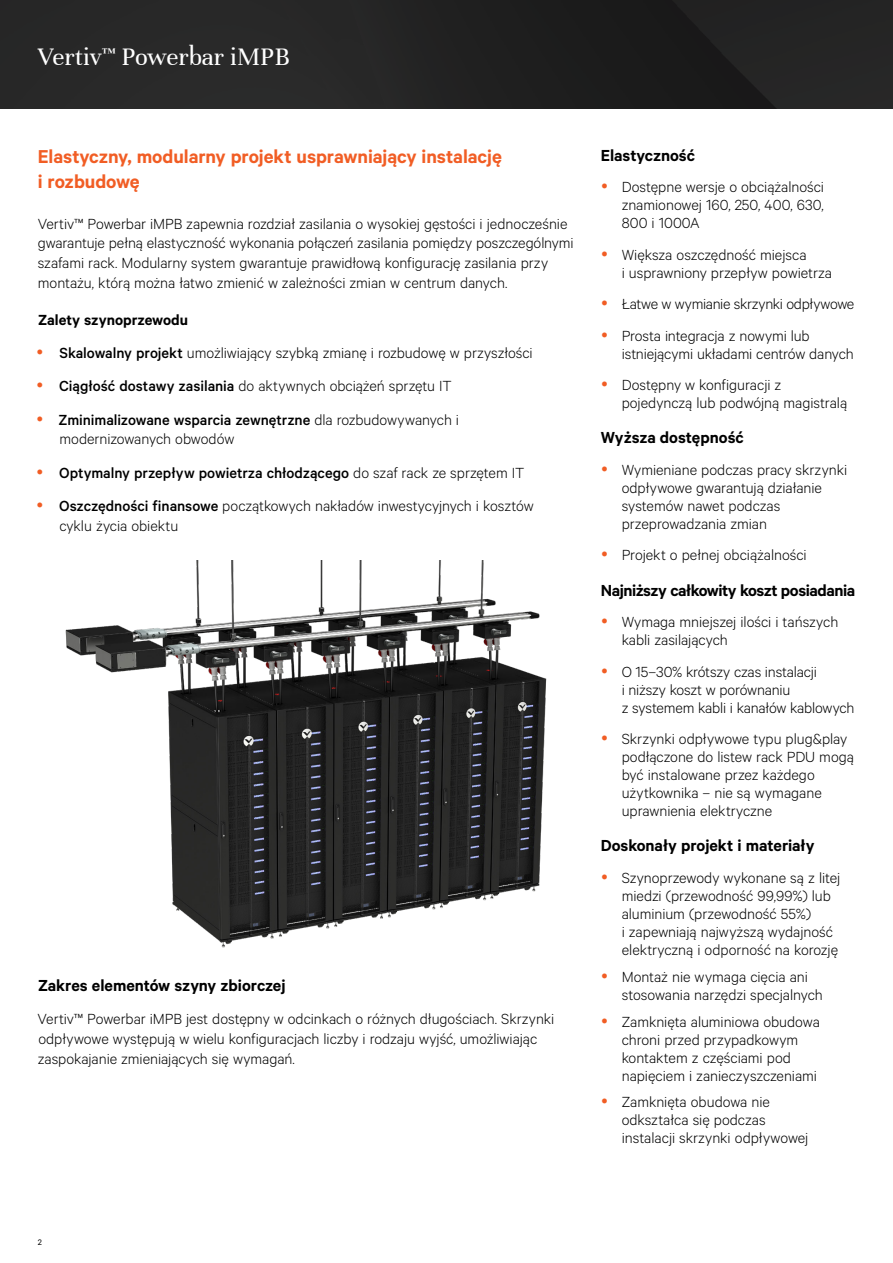
<style>
.page{position:relative;width:893px;height:1263px;background:#fff}
.page>*{position:absolute;margin:0;border:0;box-sizing:border-box;transform-origin:0 0}
.t1{font:27px "Unna";color:#fff}
.t2{font:600 21px/25.2px "Calibre";letter-spacing:-.005em;color:#f15d24}
.t3{font:600 18px "Calibre";letter-spacing:-.005em;color:#000}
.t4{font:600 18px "Calibre";letter-spacing:-.025em;color:#000}
.t5{font:300 16.5px/18px "Calibre";letter-spacing:-.005em;color:#000}
.t6{font:9px "Calibre";color:#000}
.s1{font-weight:600}
.s2{font-weight:500}
</style>
<div class="page">
<img style="left:0;top:0;width:893px;height:108px">
<img style="left:65px;top:561px;width:482px;height:387px">
<h1 class="t1" style="left:38px;top:42px;width:254px">Vertiv<sup>™</sup> Powerbar iMPB</h1>
<p class="t2" style="left:38px;top:143px;width:466px">Elastyczny, modularny projekt usprawniający instalację i rozbudowę</p>
<p class="t5" style="left:38px;top:213px;width:537px;line-height:19.8px">Vertiv™ Powerbar iMPB zapewnia rozdział zasilania o wysokiej gęstości i jednocześnie gwarantuje pełną elastyczność wykonania połączeń zasilania pomiędzy poszczególnymi szafami rack. Modularny system gwarantuje prawidłową konfigurację zasilania przy montażu, którą można łatwo zmienić w zależności zmian w centrum danych.</p>
<p class="t5" style="left:59px;top:302px;width:476px;line-height:33.3px;text-indent:-20px"><span class="s1">Zalety szynoprzewodu<br></span><span class="s2">Skalowalny projekt</span> umożliwiający szybką zmianę i rozbudowę w przyszłości <span class="s2">Ciągłość dostawy zasilania</span> do aktywnych obciążeń sprzętu IT <span class="s2">Zminimalizowane wsparcia zewnętrzne</span> dla rozbudowywanych i</p>
<p class="t5" style="left:59px;top:422px;width:476px;line-height:33.3px">modernizowanych obwodów<br><span class="s2">Optymalny przepływ powietrza chłodzącego</span> do szaf rack ze sprzętem IT<br><span class="s2">Oszczędności finansowe</span> początkowych nakładów inwestycyjnych i kosztów</p>
<p class="t5" style="left:59px;top:516px;width:120px">cyklu życia obiektu</p>
<p class="t3" style="left:38px;top:974px;width:249px">Zakres elementów szyny zbiorczej</p>
<p class="t5" style="left:38px;top:1008px;width:518px;line-height:19.8px">Vertiv™ Powerbar iMPB jest dostępny w odcinkach o różnych długościach. Skrzynki odpływowe występują w wielu konfiguracjach liczby i rodzaju wyjść, umożliwiając zaspokajanie zmieniających się wymagań.</p>
<p class="t3" style="left:601px;top:144px;width:96px">Elastyczność</p>
<p class="t5" style="left:622px;top:177px;width:204px;text-align:justify">Dostępne wersje o obciążalności znamionowej 160, 250, 400, 630, 800 i 1000A</p>
<p class="t5" style="left:622px;top:245px;width:212px">Większa oszczędność miejsca<br>i usprawniony przepływ powietrza</p>
<p class="t5" style="left:622px;top:288px;width:234px;line-height:31.5px">Łatwe w wymianie skrzynki odpływowe<br>Prosta integracja z nowymi lub</p>
<p class="t5" style="left:622px;top:337px;width:234px;line-height:31.5px">istniejącymi układami centrów danych<br>Dostępny w konfiguracji z</p>
<p class="t5" style="left:622px;top:393px;width:227px">pojedynczą lub podwójną magistralą</p>
<p class="t3" style="left:601px;top:427px;width:145px">Wyższa dostępność</p>
<p class="t5" style="left:622px;top:460px;width:227px">Wymieniane podczas pracy skrzynki odpływowe gwarantują działanie systemów nawet podczas przeprowadzania zmian</p>
<p class="t5" style="left:622px;top:545px;width:187px">Projekt o pełnej obciążalności</p>
<p class="t4" style="left:601px;top:579px;width:256px">Najniższy całkowity koszt posiadania</p>
<p class="t5" style="left:622px;top:612px;width:218px">Wymaga mniejszej ilości i tańszych kabli zasilających</p>
<p class="t5" style="left:622px;top:662px;width:234px">O 15–30% krótszy czas instalacji<br>i niższy koszt w porównaniu<br>z systemem kabli i kanałów kablowych</p>
<p class="t5" style="left:622px;top:729px;width:234px">Skrzynki odpływowe typu plug&amp;play podłączone do listew rack PDU mogą być instalowane przez każdego użytkownika – nie są wymagane uprawnienia elektryczne</p>
<p class="t3" style="left:601px;top:835px;width:215px">Doskonały projekt i materiały</p>
<p class="t5" style="left:622px;top:868px;width:220px">Szynoprzewody wykonane są z litej miedzi (przewodność 99,99%) lub aluminium (przewodność 55%)<br>i zapewniają najwyższą wydajność elektryczną i odporność na korozję</p>
<p class="t5" style="left:622px;top:967px;width:203px">Montaż nie wymaga cięcia ani stosowania narzędzi specjalnych</p>
<p class="t5" style="left:622px;top:1012px;width:200px">Zamknięta aluminiowa obudowa chroni przed przypadkowym kontaktem z częściami pod napięciem i zanieczyszczeniami</p>
<p class="t5" style="left:622px;top:1092px;width:188px">Zamknięta obudowa nie odkształca się podczas instalacji skrzynki odpływowej</p>
<p class="t6" style="left:38px;top:1236px;width:6px">2</p>
</div>
